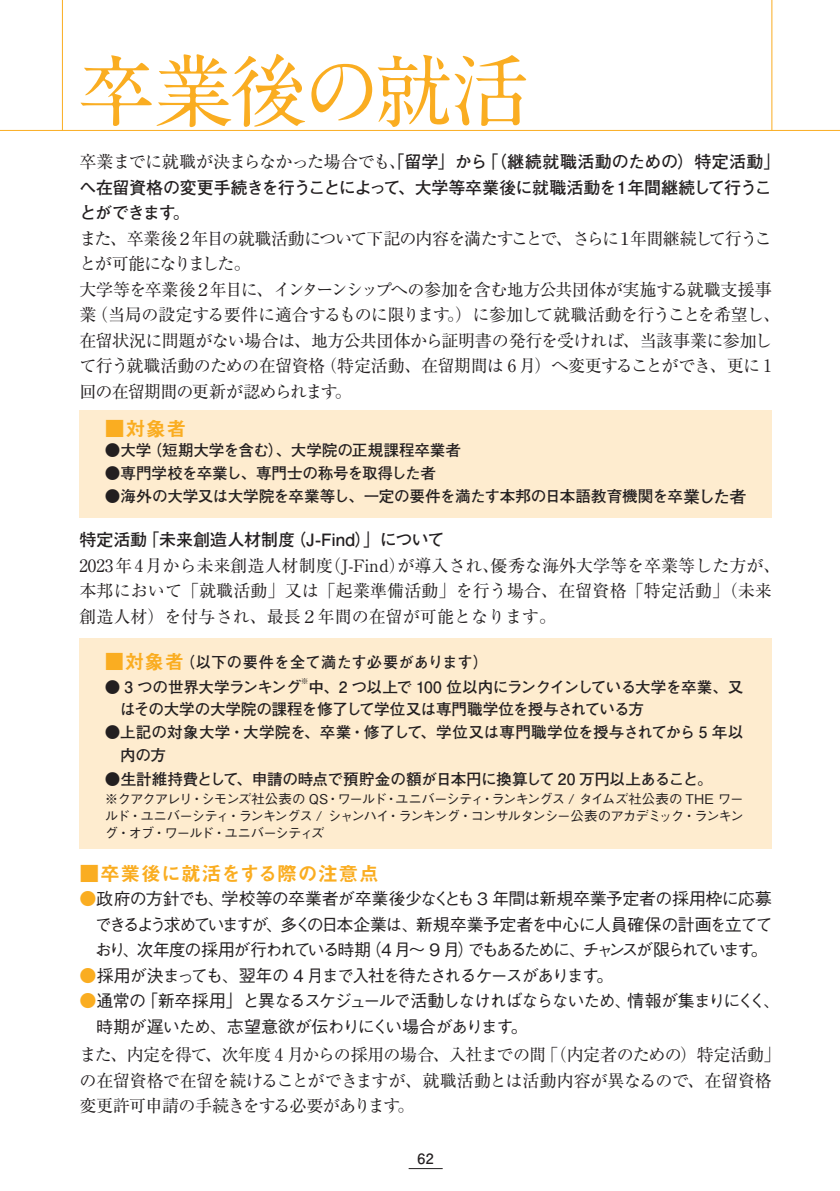
<style>
.page{position:relative;width:840px;height:1191px;background:#fff}
.page>*{position:absolute;margin:0;border:0;box-sizing:border-box;transform-origin:0 0}
.t1{font:700 79.4px "A1 Mincho Std";letter-spacing:-.045em;color:#faad21}
.t2{font:19.8px "Midashi Go Pro MB31";letter-spacing:.025em;color:#faad21}
.t3{font:17px/25.6px "Ryumin Pro";letter-spacing:-.025em;color:#231f20}
.t4{font:500 17px/25.6px "Gothic BBB Pro";letter-spacing:-.095em;color:#231f20;text-align:justify}
.t5{font:700 17px/25.6px "Futo Go B101 Pro";letter-spacing:-.015em;color:#231f20}
.t6{font:17px/25.6px "Ryumin Pro";color:#231f20}
.t7{font:500 17px/25.6px "Gothic BBB Pro";letter-spacing:-.07em;color:#231f20}
.t8{font:700 15.6px "Futo Go B101 Pro";letter-spacing:-.015em;color:#231f20}
.t9{font:700 15.6px/22.6px "Futo Go B101 Pro";letter-spacing:.005em;color:#231f20}
.t10{font:700 15.6px "Futo Go B101 Pro";letter-spacing:-.04em;color:#231f20}
.t11{font:700 15.6px "Futo Go B101 Pro";letter-spacing:.02em;color:#231f20}
.t12{font:700 14.2px "Futo Go B101 Pro";color:#231f20}
.t13{font:500 13.4px/17px "Gothic BBB Pro";letter-spacing:-.08em;color:#231f20;text-align:justify}
.t14{font:700 7.8px "Futo Go B101 Pro";color:#231f20}
.s1{font-family:"Ryumin Pro";font-weight:400}
.s2{font-size:17px}
.s3{font-family:"Midashi Go Pro MB31";font-weight:400;font-size:19.8px;color:#faad21}
.s4{color:#faad21}
</style>
<div class="page">
<hr style="left:408px;top:1168px;width:34px;height:1px;background:#231f20">
<hr style="left:0;top:130px;width:839px;height:1px;background:#faad21">
<hr style="left:62px;top:0;width:1px;height:130px;background:#faad21">
<hr style="left:771px;top:0;width:1px;height:130px;background:#faad21">
<div style="left:79px;top:410px;width:692px;height:107px;background:#feeccf"></div>
<div style="left:79px;top:639px;width:692px;height:210px;background:#feeccf"></div>
<h1 class="t1" style="left:77px;top:27px;width:454px">卒業後の就活</h1>
<p class="t5" style="left:79px;top:147px;width:702px"><span class="s1">卒業までに就職が決まらなかった場合でも、</span>「留学」から「（継続就職活動のための）特定活動」へ在留資格の変更手続きを行うことによって、大学等卒業後に就職活動を１年間継続して行うことができます。</p>
<p class="t3" style="left:79px;top:224px;width:702px">また、卒業後２年目の就職活動について下記の内容を満たすことで、さらに１年間継続して行うことが可能になりました。<br>大学等を卒業後２年目に、インターンシップへの参加を含む地方公共団体が実施する就職支援事業（当局の設定する要件に適合するものに限ります。）に参加して就職活動を行うことを希望し、在留状況に問題がない場合は、地方公共団体から証明書の発行を受ければ、当該事業に参加して行う就職活動のための在留資格（特定活動、在留期間は 6 月）へ変更することができ、更に 1回の在留期間の更新が認められます。</p>
<p class="t2" style="left:105px;top:412px;width:83px">■対象者</p>
<p class="t8" style="left:105px;top:437px;width:357px">●大学（短期大学を含む）、大学院の正規課程卒業者</p>
<p class="t8" style="left:105px;top:460px;width:332px">●専門学校を卒業し、専門士の称号を取得した者</p>
<p class="t8" style="left:105px;top:484px;width:642px">●海外の大学又は大学院を卒業等し、一定の要件を満たす本邦の日本語教育機関を卒<span class="s2">業した者</span></p>
<p class="t5" style="left:79px;top:524px;width:366px">特定活動「未来創造人材制度（J-Find）」について</p>
<p class="t6" style="left:79px;top:551px;width:702px">2023年4月から未来創造人材制度（J-Find）が導入され、優秀な海外大学等を卒業等した方が、本邦において「就職活動」又は「起業準備活動」を行う場合、在留資格「特定活動」（未来創造人材）を付与され、最長２年間の在留が可能となります。</p>
<p class="t11" style="left:105px;top:649px;width:384px"><span class="s3">■対象者</span>（以下の要件を全て満たす必要があります）</p>
<p class="t10" style="left:105px;top:674px;width:639px">● 3 つの世界大学ランキング中、2 つ以上で 100 位以内にランクインしている大学を卒業、又</p>
<p class="t14" style="left:301px;top:675px;width:9px">※</p>
<p class="t8" style="left:105px;top:697px;width:540px">　はその大学の大学院の課程を修了して学位又は専門職学位を授与されている方</p>
<p class="t9" style="left:105px;top:718px;width:639px">●上記の対象大学・大学院を、卒業・修了して、学位又は専門職学位を授与されてから 5 年以　内の方</p>
<p class="t8" style="left:105px;top:766px;width:609px">●生計維持費として、申請の時点で預貯金の額が日本円に換算して 20 万円以上あること。</p>
<p class="t13" style="left:105px;top:789px;width:639px">※クアクアレリ・シモンズ社公表の QS・ワールド・ユニバーシティ・ランキングス / タイムズ社公表の THE ワールド・ユニバーシティ・ランキングス / シャンハイ・ランキング・コンサルタンシー公表のアカデミック・ランキング・オブ・ワールド・ユニバーシティズ</p>
<p class="t2" style="left:79px;top:857px;width:301px">■卒業後に就活をする際の注意点</p>
<p class="t4" style="left:95px;top:883px;width:679px;text-indent:-15px"><span class="s4">●</span>政府の方針でも、学校等の卒業者が卒業後少なくとも 3 年間は新規卒業予定者の採用枠に応募できるよう求めていますが、多くの日本企業は、新規卒業予定者を中心に人員確保の計画を立てており、次年度の採用が行われている時期（4 月〜 9 月）でもあるために、チャンスが限られています。</p>
<p class="t4" style="left:79px;top:960px;width:535px"><span class="s4">●</span>採用が決まっても、翌年の 4 月まで入社を待たされるケースがあります。</p>
<p class="t7" style="left:79px;top:986px;width:702px"><span class="s4">●</span>通常の「新卒採用」と異なるスケジュールで活動しなければならないため、情報が集まりにくく、　時期が遅いため、志望意欲が伝わりにくい場合があります。</p>
<p class="t3" style="left:79px;top:1041px;width:702px">また、内定を得て、次年度 4 月からの採用の場合、入社までの間「（内定者のための）特定活動」の在留資格で在留を続けることができますが、就職活動とは活動内容が異なるので、在留資格変更許可申請の手続きをする必要があります。</p>
<p class="t12" style="left:417px;top:1147px;width:18px">62</p>
</div>
